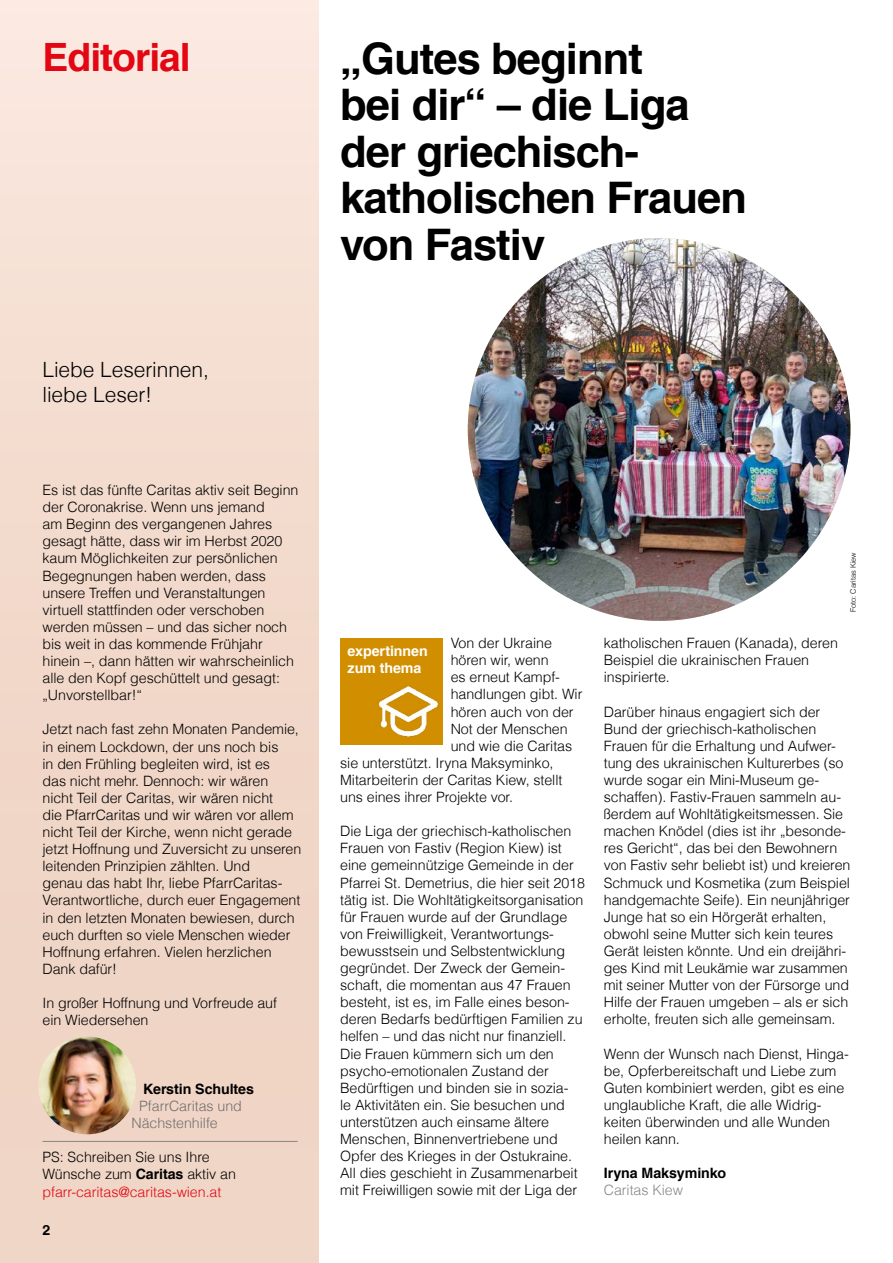
<style>
.page{position:relative;width:893px;height:1263px;background:#fff}
.page>*{position:absolute;margin:0;border:0;box-sizing:border-box;transform-origin:0 0}
.t1{font:700 43.5px/46.5px "Helvetica LT Com";letter-spacing:-.02em;color:#000}
.t2{font:700 39px "Helvetica LT Com";letter-spacing:-.025em;color:#e30613}
.t3{font:300 21px/25.5px "Helvetica LT Com";letter-spacing:-.005em;color:#000}
.t4{font:300 14.25px/17.1px "Helvetica LT Com";letter-spacing:-.005em;color:#000}
.t5{font:700 14.25px "Helvetica LT Com";letter-spacing:-.005em;color:#000}
.t6{font:300 14.25px/17.2px "Helvetica LT Com";letter-spacing:-.005em;color:#706f6f}
.t7{font:700 14.25px/17.1px "Helvetica LT Com";letter-spacing:-.005em;color:#fff}
.t8{font:300 14.25px "Helvetica LT Com";letter-spacing:-.005em;color:#878787}
.t9{font:300 7.5px "Helvetica LT Com";letter-spacing:-.005em;color:#000}
.s1{font-weight:700}
.s2{color:#e30613}
</style>
<div class="page">
<div style="left:0;top:0;width:319px;height:1263px;background:linear-gradient(to bottom,#f9e6dc,#edd1c0)"></div>
<hr style="left:43px;top:1141px;width:255px;height:1px;background:#878787">
<img style="left:38px;top:1036px;width:98px;height:98px;border-radius:49px">
<div style="left:340px;top:638px;width:102px;height:106px;background:#d18f00"></div>
<img style="left:379px;top:686px;width:59px;height:51px">
<img style="left:468px;top:238px;width:382px;height:383px;border-radius:191px">
<h2 class="t2" style="left:43px;top:33px;width:150px">Editorial</h2>
<h1 class="t1" style="left:340px;top:35px;width:408px">„Gutes beginnt<br>bei dir“ – die Liga der griechisch&shy;katholischen Frauen von Fastiv</h1>
<h3 class="t3" style="left:43px;top:356px;width:168px">Liebe Leserinnen, liebe Leser!</h3>
<p class="t4" style="left:43px;top:481px;width:257px">Es ist das fünfte Caritas aktiv seit Beginn der Coronakrise. Wenn uns jemand<br>am Beginn des vergangenen Jahres gesagt hätte, dass wir im Herbst 2020 kaum Möglichkeiten zur persönlichen Begegnungen haben werden, dass unsere Treffen und Veranstaltungen virtuell stattfinden oder verschoben werden müssen – und das sicher noch bis weit in das kommende Frühjahr hinein –, dann hätten wir wahrscheinlich alle den Kopf geschüttelt und gesagt: „Unvorstellbar!“</p>
<p class="t4" style="left:43px;top:721px;width:260px">Jetzt nach fast zehn Monaten Pandemie, in einem Lockdown, der uns noch bis<br>in den Frühling begleiten wird, ist es<br>das nicht mehr. Dennoch: wir wären nicht Teil der Caritas, wir wären nicht<br>die PfarrCaritas und wir wären vor allem nicht Teil der Kirche, wenn nicht gerade jetzt Hoffnung und Zuversicht zu unseren leitenden Prinzipien zählten. Und<br>genau das habt Ihr, liebe PfarrCaritas-Verantwortliche, durch euer Engagement in den letzten Monaten bewiesen, durch euch durften so viele Menschen wieder Hoffnung erfahren. Vielen herzlichen Dank dafür!</p>
<p class="t4" style="left:43px;top:994px;width:236px">In großer Hoffnung und Vorfreude auf ein Wiedersehen</p>
<p class="t5" style="left:143px;top:1080px;width:112px">Kerstin Schultes</p>
<p class="t6" style="left:132px;top:1097px;width:112px;text-indent:8px">PfarrCaritas und<br>Nächstenhilfe</p>
<p class="t4" style="left:43px;top:1148px;width:195px">PS: Schreiben Sie uns Ihre<br>Wünsche zum <span class="s1">Caritas</span> aktiv an <span class="s2">pfarr-caritas@caritas-wien.at</span></p>
<p class="t5" style="left:43px;top:1221px;width:9px">2</p>
<p class="t4" style="left:451px;top:634px;width:103px">Von der Ukraine</p>
<p class="t4" style="left:451px;top:651px;width:100px">hören wir, wenn</p>
<p class="t4" style="left:451px;top:668px;width:111px">es erneut Kampf-</p>
<p class="t4" style="left:451px;top:686px;width:133px">handlungen gibt. Wir</p>
<p class="t4" style="left:451px;top:703px;width:124px">hören auch von der</p>
<p class="t4" style="left:451px;top:720px;width:118px">Not der Menschen</p>
<p class="t4" style="left:451px;top:737px;width:123px">und wie die Caritas</p>
<p class="t4" style="left:340px;top:754px;width:215px">sie unterstützt. Iryna Maksyminko,</p>
<p class="t4" style="left:340px;top:771px;width:224px">Mitarbeiterin der Caritas Kiew, stellt</p>
<p class="t4" style="left:340px;top:788px;width:174px">uns eines ihrer Projekte vor.</p>
<p class="t4" style="left:340px;top:822px;width:246px">Die Liga der griechisch-katholischen Frauen von Fastiv (Region Kiew) ist eine gemeinnützige Gemeinde in der Pfarrei St. Demetrius, die hier seit 2018 tätig ist. Die Wohltätigkeitsorganisation für Frauen wurde auf der Grundlage von Freiwilligkeit, Verantwortungs&shy;bewusstsein und Selbstentwicklung gegründet. Der Zweck der Gemein&shy;schaft, die momentan aus 47 Frauen besteht, ist es, im Falle eines beson&shy;deren Bedarfs bedürftigen Familien zu helfen – und das nicht nur finanziell.<br>Die Frauen kümmern sich um den psycho-emotionalen Zustand der Bedürftigen und binden sie in sozia-<br>le Aktivitäten ein. Sie besuchen und unterstützen auch einsame ältere Menschen, Binnenvertriebene und Opfer des Krieges in der Ostukraine.<br>All dies geschieht in Zusammenarbeit mit Freiwilligen sowie mit der Liga der</p>
<p class="t7" style="left:348px;top:642px;width:82px">expertinnen zum thema</p>
<p class="t9" style="left:848px;top:612px;width:62px;rotate:-90deg">Foto: Caritas Kiew</p>
<p class="t4" style="left:604px;top:634px;width:236px">katholischen Frauen (Kanada), deren<br>Beispiel die ukrainischen Frauen inspirierte.</p>
<p class="t4" style="left:604px;top:703px;width:248px">Darüber hinaus engagiert sich der Bund der griechisch-katholischen Frauen für die Erhaltung und Aufwer&shy;tung des ukrainischen Kulturerbes (so wurde sogar ein Mini-Museum ge&shy;schaffen). Fastiv-Frauen sammeln au&shy;ßerdem auf Wohltätigkeitsmessen. Sie machen Knödel (dies ist ihr „besonde&shy;res Gericht“, das bei den Bewohnern von Fastiv sehr beliebt ist) und kreieren Schmuck und Kosmetika (zum Beispiel handgemachte Seife). Ein neunjähriger Junge hat so ein Hörgerät erhalten, obwohl seine Mutter sich kein teures Gerät leisten könnte. Und ein dreijähri&shy;ges Kind mit Leukämie war zusammen mit seiner Mutter von der Fürsorge und Hilfe der Frauen umgeben – als er sich erholte, freuten sich alle gemeinsam.</p>
<p class="t4" style="left:604px;top:1045px;width:246px">Wenn der Wunsch nach Dienst, Hinga&shy;be, Opferbereitschaft und Liebe zum<br>Guten kombiniert werden, gibt es eine unglaubliche Kraft, die alle Widrig&shy;keiten überwinden und alle Wunden heilen kann.</p>
<p class="t5" style="left:604px;top:1164px;width:124px">Iryna Maksyminko</p>
<p class="t8" style="left:604px;top:1181px;width:81px">Caritas Kiew</p>
</div>
